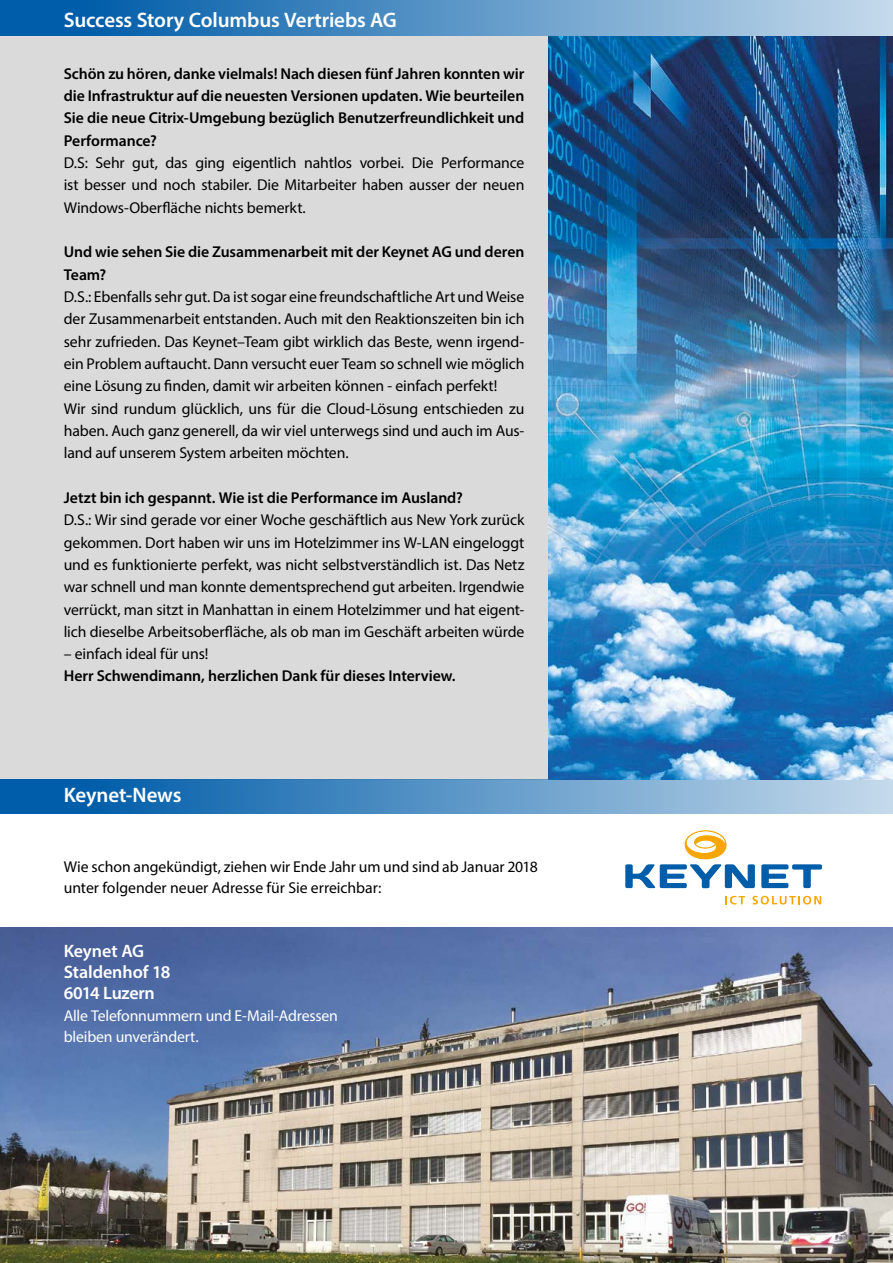
<style>
.page{position:relative;width:893px;height:1263px;background:#fff}
.page>*{position:absolute;margin:0;border:0;box-sizing:border-box;transform-origin:0 0}
.t1{font:600 21px "Myriad Pro";letter-spacing:-.01em;color:#fff}
.t2{font:600 18px/21.3px "Myriad Pro";letter-spacing:-.01em;color:#fff}
.t3{font:15.75px/22.4px "Myriad Pro";letter-spacing:-.005em;color:#000;text-align:justify}
.t4{font:600 15.75px/22.4px "Myriad Pro";letter-spacing:-.005em;color:#000;text-align:justify}
.t5{font:15.75px/21.3px "Myriad Pro";letter-spacing:-.01em;color:#fff}
</style>
<div class="page">
<div style="left:0;top:36px;width:549px;height:743px;background:#dadada"></div>
<div style="left:0;top:0;width:893px;height:36px;background:linear-gradient(to right,#0052a3,#c4d9ea)"></div>
<div style="left:0;top:779px;width:893px;height:34px;background:linear-gradient(to right,#0052a3,#c4d9ea)"></div>
<svg style="left:725px;top:896px;width:20px;height:8px"></svg>
<svg style="left:752px;top:896px;width:69px;height:8px"></svg>
<svg style="left:761px;top:864px;width:61px;height:24px"></svg>
<svg style="left:625px;top:830px;width:130px;height:58px"></svg>
<img style="left:549px;top:36px;width:344px;height:743px">
<img style="left:0;top:927px;width:893px;height:336px">
<h1 class="t1" style="left:64px;top:7px;width:335px">Success Story Columbus Vertriebs AG</h1>
<p class="t4" style="left:64px;top:62px;width:462px">Schön zu hören, danke vielmals! Nach diesen fünf Jahren konnten wir die Infrastruktur auf die neuesten Versionen updaten. Wie beurteilen Sie die neue Citrix-Umgebung bezüglich Benutzerfreundlichkeit und Performance?</p>
<p class="t3" style="left:64px;top:151px;width:462px">D.S: Sehr gut, das ging eigentlich nahtlos vorbei. Die Performance ist besser und noch stabiler. Die Mitarbeiter haben ausser der neuen Windows-Oberfläche nichts bemerkt.</p>
<p class="t4" style="left:64px;top:240px;width:462px">Und wie sehen Sie die Zusammenarbeit mit der Keynet AG und deren<br>Team?</p>
<p class="t3" style="left:64px;top:285px;width:462px;text-align:left">D.S.: Ebenfalls sehr gut. Da ist sogar eine freundschaftliche Art und Weise der Zusammenarbeit entstanden. Auch mit den Reaktionszeiten bin ich sehr zufrieden. Das Keynet–Team gibt wirklich das Beste, wenn irgend&shy;ein Problem auftaucht. Dann versucht euer Team so schnell wie möglich eine Lösung zu finden, damit wir arbeiten können - einfach perfekt!<br>Wir sind rundum glücklich, uns für die Cloud-Lösung entschieden zu haben. Auch ganz generell, da wir viel unterwegs sind und auch im Aus&shy;land auf unserem System arbeiten möchten.</p>
<p class="t4" style="left:64px;top:486px;width:401px">Jetzt bin ich gespannt. Wie ist die Performance im Ausland?</p>
<p class="t3" style="left:64px;top:508px;width:462px">D.S.: Wir sind gerade vor einer Woche geschäftlich aus New York zurück gekommen. Dort haben wir uns im Hotelzimmer ins W-LAN eingeloggt und es funktionierte perfekt, was nicht selbstverständlich ist. Das Netz war schnell und man konnte dementsprechend gut arbeiten. Irgendwie verrückt, man sitzt in Manhattan in einem Hotelzimmer und hat eigent&shy;lich dieselbe Arbeitsoberfläche, als ob man im Geschäft arbeiten würde</p>
<p class="t3" style="left:64px;top:642px;width:146px">– einfach ideal für uns!</p>
<p class="t4" style="left:64px;top:665px;width:393px">Herr Schwendimann, herzlichen Dank für dieses Interview.</p>
<h1 class="t1" style="left:64px;top:782px;width:119px">Keynet-News</h1>
<p class="t3" style="left:64px;top:855px;width:476px;line-height:21.3px">Wie schon angekündigt, ziehen wir Ende Jahr um und sind ab Januar 2018 unter folgender neuer Adresse für Sie erreichbar:</p>
<p class="t2" style="left:64px;top:940px;width:108px">Keynet AG<br>Staldenhof 18<br>6014 Luzern</p>
<p class="t5" style="left:64px;top:1004px;width:276px">Alle Telefonnummern und E-Mail-Adressen bleiben unverändert.</p>
</div>
